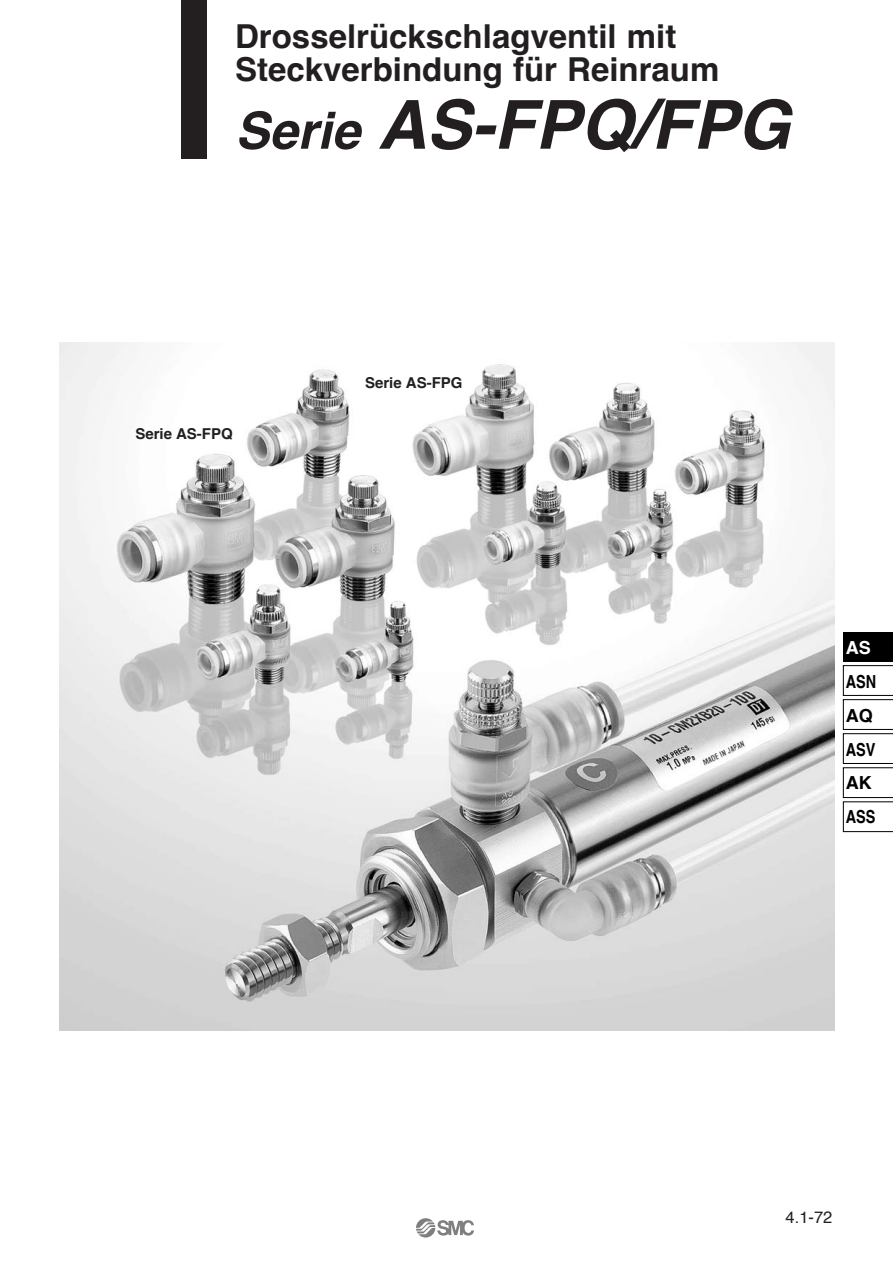
<style>
.page{position:relative;width:893px;height:1263px;background:#fff}
.page>*{position:absolute;margin:0;border:0;box-sizing:border-box;transform-origin:0 0}
.t1{font:italic 700 67.5px "Helvetica";color:#231f20}
.t2{font:700 33px/33px "Helvetica";color:#231f20}
.t3{font:700 18px/33.9px "Helvetica";color:#000;scale:.8 1}
.t4{font:700 18px "Helvetica";color:#fff}
.t5{font:16.5px "Helvetica";color:#231f20}
.t6{font:700 15px "Helvetica";color:#231f20}
.s1{font-size:51px}
</style>
<div class="page">
<div style="left:843px;top:632px;width:49px;height:29px;background:#000"></div>
<svg style="left:843px;top:665px;width:49px;height:167px"></svg>
<svg style="left:416px;top:1218px;width:58px;height:20px"></svg>
<img style="left:60px;top:342px;width:774px;height:689px">
<div style="left:181px;top:0;width:25px;height:159px;background:#231f20"></div>
<p class="t2" style="left:235px;top:23px;width:486px">Drosselrückschlagventil mit<br>Steckverbindung für Reinraum</p>
<h1 class="t1" style="left:235px;top:97px;width:556px"><span class="s1">Serie</span> AS-FPQ/FPG</h1>
<p class="t6" style="left:135px;top:428px;width:99px">Serie AS-FPQ</p>
<p class="t6" style="left:365px;top:377px;width:99px">Serie AS-FPG</p>
<p class="t4" style="left:845px;top:640px;width:27px">AS</p>
<p class="t3" style="left:845px;top:666px;width:39px">ASN<br>AQ<br>ASV<br>AK<br>ASS</p>
<p class="t5" style="left:785px;top:1210px;width:48px">4.1-72</p>
</div>
